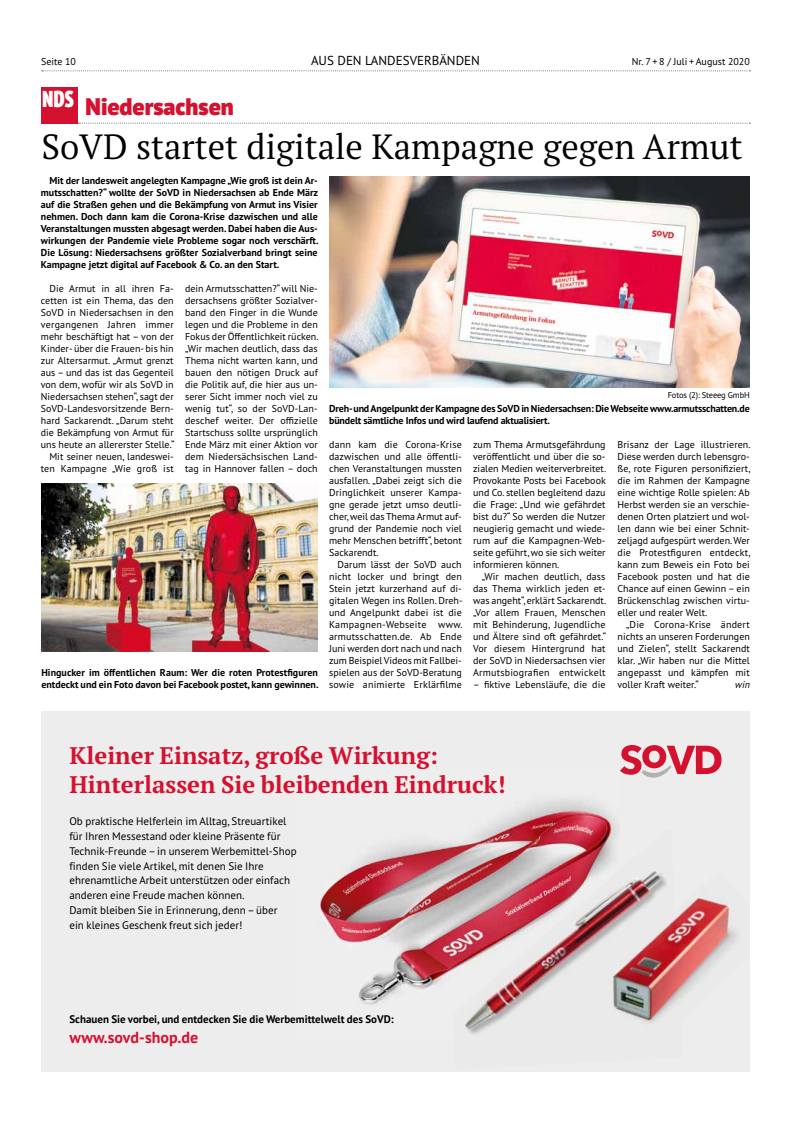
<style>
.page{position:relative;width:791px;height:1134px;background:#fff}
.page>*{position:absolute;margin:0;border:0;box-sizing:border-box;transform-origin:0 0}
.t1{font:35px "PT Serif Pro";color:#000}
.t2{font:700 24px/28.8px "PT Serif Pro";color:#d51130}
.t3{font:900 24px "PT Sans Pro";color:#d51130}
.t4{font:900 condensed 23px "PT Sans Pro";color:#fff}
.t5{font:700 16px "PT Sans Pro";color:#d51130}
.t6{font:13px "PT Sans Pro";color:#000}
.t7{font:11px/14.9px "PT Sans Pro";color:#000}
.t8{font:700 11px "PT Sans Pro";color:#000}
.t9{font:10px/12px "PT Sans Pro";color:#000;text-align:justify}
.t10{font:700 10px/12px "PT Sans Pro";letter-spacing:-.005em;color:#000}
.t11{font:italic 10px "PT Sans Pro";color:#000}
.t12{font:8.5px "PT Sans Pro";letter-spacing:-.015em;color:#000}
</style>
<div class="page">
<img style="left:329px;top:176px;width:421px;height:212px">
<svg style="left:78px;top:123px;width:672px;height:1px"></svg>
<div style="left:41px;top:88px;width:36px;height:36px;background:#d51130"></div>
<div style="left:41px;top:712px;width:709px;height:360px;background:#ededed"></div>
<img style="left:318px;top:800px;width:301px;height:205px">
<img style="left:452px;top:830px;width:167px;height:205px">
<img style="left:587px;top:871px;width:151px;height:164px">
<svg style="left:620px;top:745px;width:101px;height:33px"></svg>
<img style="left:41px;top:484px;width:277px;height:168px">
<svg style="left:42px;top:70px;width:708px;height:1px"></svg>
<p class="t9" style="left:41px;top:55px;width:37px">Seite 10</p>
<h3 class="t6" style="left:311px;top:52px;width:170px">AUS DEN LANDESVERBÄNDEN</h3>
<p class="t9" style="left:632px;top:55px;width:119px">Nr. 7 + 8 / Juli + August 2020</p>
<h3 class="t4" style="left:43px;top:83px;width:33px">NDS</h3>
<h2 class="t3" style="left:86px;top:90px;width:150px">Niedersachsen</h2>
<h1 class="t1" style="left:41px;top:124px;width:703px">SoVD startet digitale Kampagne gegen Armut</h1>
<p class="t10" style="left:41px;top:174px;width:279px;text-align:justify;text-indent:8px">Mit der landesweit angelegten Kampagne „Wie groß ist dein Ar&shy;mutsschatten?“ wollte der SoVD in Niedersachsen ab Ende März auf die Straßen gehen und die Bekämpfung von Armut ins Visier nehmen. Doch dann kam die Corona-Krise dazwischen und alle Veranstaltungen mussten abgesagt werden. Dabei haben die Aus&shy;wirkungen der Pandemie viele Probleme sogar noch verschärft.<br>Die Lösung: Niedersachsens größter Sozialverband bringt seine Kampagne jetzt digital auf Facebook &amp; Co. an den Start.</p>
<p class="t9" style="left:41px;top:282px;width:135px;text-align:right">Die Armut in all ihren Fa&shy;cetten ist ein Thema, das den<br>SoVD in Niedersachsen in den vergangenen Jahren immer mehr beschäftigt hat – von der<br>Kinder- über die Frauen- bis hin zur Altersarmut. „Armut grenzt aus – und das ist das Gegenteil von dem, wofür wir als SoVD in<br>Niedersachsen stehen“, sagt der<br>SoVD-Landesvorsitzende Bern&shy;hard Sackarendt. „Darum steht die Bekämpfung von Armut für uns heute an allererster Stelle.“<br>Mit seiner neuen, landeswei&shy;ten Kampagne „Wie groß ist</p>
<p class="t9" style="left:185px;top:282px;width:135px">dein Armutsschatten?“ will Nie&shy;dersachsens größter Sozialver&shy;band den Finger in die Wunde legen und die Probleme in den Fokus der Öffentlichkeit rücken. „Wir machen deutlich, dass das Thema nicht warten kann, und bauen den nötigen Druck auf die Politik auf, die hier aus un&shy;serer Sicht immer noch viel zu wenig tut“, so der SoVD-Lan&shy;deschef weiter. Der offizielle Startschuss sollte ursprünglich Ende März mit einer Aktion vor dem Niedersächsischen Land&shy;tag in Hannover fallen – doch</p>
<p class="t10" style="left:41px;top:666px;width:279px">Hingucker im öffentlichen Raum: Wer die roten Protestfiguren entdeckt und ein Foto davon bei Facebook postet, kann gewinnen.</p>
<p class="t12" style="left:668px;top:389px;width:84px">Fotos (2): Steeeg GmbH</p>
<p class="t10" style="left:329px;top:402px;width:422px">Dreh- und Angelpunkt der Kampagne des SoVD in Niedersachsen: Die Webseite www.armutsschatten.de bündelt sämtliche Infos und wird laufend aktualisiert.</p>
<p class="t9" style="left:329px;top:438px;width:134px">dann kam die Corona-Krise dazwischen und alle öffentli&shy;chen Veranstaltungen mussten ausfallen. „Dabei zeigt sich die Dringlichkeit unserer Kampa&shy;gne gerade jetzt umso deutli&shy;cher, weil das Thema Armut auf&shy;grund der Pandemie noch viel mehr Menschen betrifft“, betont Sackarendt.</p>
<p class="t9" style="left:329px;top:558px;width:135px;text-indent:8px">Darum lässt der SoVD auch nicht locker und bringt den Stein jetzt kurzerhand auf di&shy;gitalen Wegen ins Rollen. Dreh&shy;und Angelpunkt dabei ist die Kampagnen-Webseite www. armutsschatten.de. Ab Ende Juni werden dort nach und nach zum Beispiel Videos mit Fallbei&shy;spielen aus der SoVD-Beratung sowie animierte Erklärfilme</p>
<p class="t9" style="left:473px;top:438px;width:135px">zum Thema Armutsgefährdung veröffentlicht und über die so&shy;zialen Medien weiterverbreitet.<br>Provokante Posts bei Facebook und Co. stellen begleitend dazu die Frage: „Und wie gefährdet bist du?“ So werden die Nutzer neugierig gemacht und wiede&shy;rum auf die Kampagnen-Web&shy;seite geführt, wo sie sich weiter informieren können.</p>
<p class="t9" style="left:473px;top:570px;width:135px;text-indent:8px">„Wir machen deutlich, dass das Thema wirklich jeden et&shy;was angeht“, erklärt Sackarendt. „Vor allem Frauen, Menschen mit Behinderung, Jugendliche und Ältere sind oft gefährdet.“ Vor diesem Hintergrund hat der SoVD in Niedersachsen vier Armutsbiografien entwickelt</p>
<p class="t9" style="left:473px;top:678px;width:134px">– fiktive Lebensläufe, die die</p>
<p class="t9" style="left:617px;top:438px;width:135px">Brisanz der Lage illustrieren.<br>Diese werden durch lebensgro&shy;ße, rote Figuren personifiziert, die im Rahmen der Kampagne eine wichtige Rolle spielen: Ab Herbst werden sie an verschie&shy;denen Orten platziert und wol&shy;len dann wie bei einer Schnit&shy;zeljagd aufgespürt werden. Wer die Protestfiguren entdeckt, kann zum Beweis ein Foto bei Facebook posten und hat die Chance auf einen Gewinn – ein Brückenschlag zwischen virtu&shy;eller und realer Welt.</p>
<p class="t9" style="left:617px;top:618px;width:134px;text-indent:8px">„Die Corona-Krise ändert nichts an unseren Forderungen und Zielen“, stellt Sackarendt klar. „Wir haben nur die Mittel angepasst und kämpfen mit voller Kraft weiter.“</p>
<p class="t11" style="left:735px;top:678px;width:16px">win</p>
<h2 class="t2" style="left:69px;top:741px;width:438px">Kleiner Einsatz, große Wirkung:<br>Hinterlassen Sie bleibenden Eindruck!</h2>
<p class="t7" style="left:69px;top:813px;width:229px">Ob praktische Helferlein im Alltag, Streuartikel für Ihren Messestand oder kleine Präsente für Technik-Freunde – in unserem Werbemittel-Shop finden Sie viele Artikel, mit denen Sie Ihre ehrenamtliche Arbeit unterstützen oder einfach anderen eine Freude machen können.<br>Damit bleiben Sie in Erinnerung, denn – über<br>ein kleines Geschenk freut sich jeder!</p>
<p class="t8" style="left:69px;top:1012px;width:326px">Schauen Sie vorbei, und entdecken Sie die Werbemittelwelt des SoVD:</p>
<h3 class="t5" style="left:69px;top:1027px;width:130px">www.sovd-shop.de</h3>
</div>
